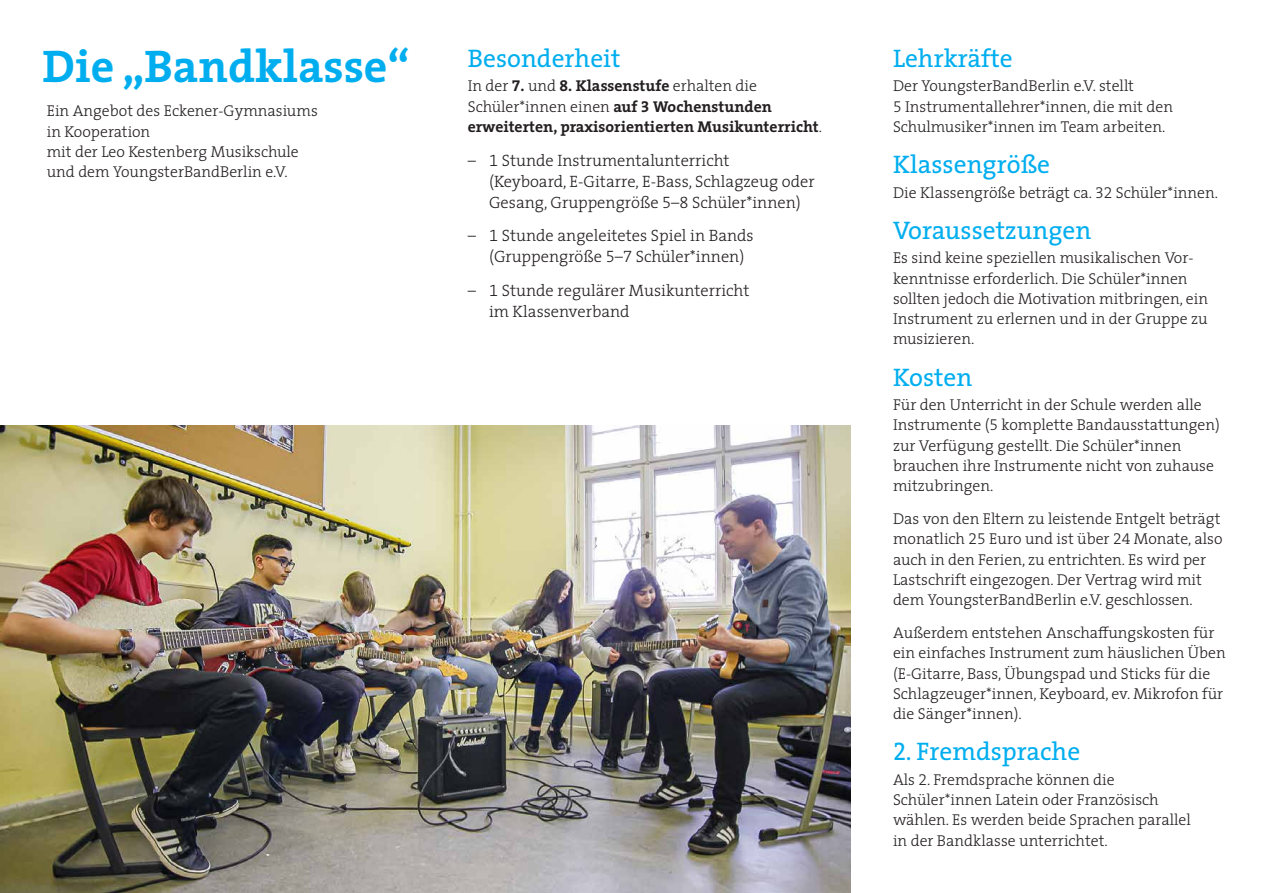
<style>
.page{position:relative;width:1263px;height:893px;background:#fff}
.page>*{position:absolute;margin:0;border:0;box-sizing:border-box;transform-origin:0 0}
.t1{font:46.05px "The Serif CV Bold";color:#00aeef}
.t2{font:25.5px "The Serif CV";color:#00aeef}
.t3{font:16.5px/21px "The Serif CV Light";color:#231f20}
.t4{font:15.75px/20.2px "The Serif CV Light";color:#231f20}
.t5{font:15.75px "The Serif CV Bold";color:#231f20}
.s1{font-family:"The Serif CV Bold Expert"}
.s2{font-family:"The Serif CV Bold"}
.s3{font-family:"The Serif CV Light"}
.s4{font-family:"The Serif CV Light Expert"}
.s5{font-family:"The Serif CV Caps"}
</style>
<div class="page">
<img style="left:0;top:426px;width:850px;height:467px">
<h1 class="t1" style="left:43px;top:28px;width:369px">Die „Bandklasse“</h1>
<p class="t4" style="left:47px;top:100px;width:273px">Ein Angebot des Eckener-Gymnasiums in Kooperation<br>mit der Leo Kestenberg Musikschule und dem YoungsterBandBerlin e.V.</p>
<h2 class="t2" style="left:468px;top:37px;width:154px">Besonderheit</h2>
<p class="t4" style="left:468px;top:75px;width:306px">In der <span class="s1">7</span><span class="s2">.</span> und <span class="s1">8</span><span class="s2">. Klassenstufe</span> erhalten die<br>Schüler*innen einen <span class="s2">auf</span> <span class="s1">3</span> <span class="s2">Wochenstunden</span></p>
<p class="t5" style="left:468px;top:113px;width:356px">erweiterten, praxisorientierten Musikunterricht<span class="s3">.</span></p>
<p class="t3" style="left:489px;top:149px;width:327px;text-indent:-21px">– <span class="s4">1</span> Stunde Instrumentalunterricht<br>(Keyboard, E-Gitarre, E-Bass, Schlagzeug oder<br>Gesang, Gruppengröße <span class="s4">5</span>–<span class="s4">8</span> Schüler*innen)</p>
<p class="t3" style="left:489px;top:225px;width:266px;text-indent:-21px">– <span class="s4">1</span> Stunde angeleitetes Spiel in Bands (Gruppengröße <span class="s4">5</span>–<span class="s4">7</span> Schüler*innen)</p>
<p class="t3" style="left:489px;top:279px;width:262px;text-indent:-21px">– <span class="s4">1</span> Stunde regulärer Musikunterricht im Klassenverband</p>
<h2 class="t2" style="left:893px;top:37px;width:121px">Lehrkräfte</h2>
<p class="t4" style="left:893px;top:75px;width:281px">Der YoungsterBandBerlin e.V. stellt<br><span class="s4">5</span> Instrumentallehrer*innen, die mit den<br>Schulmusiker*innen im Team arbeiten.</p>
<h2 class="t2" style="left:893px;top:143px;width:159px">Klassengröße</h2>
<p class="t4" style="left:893px;top:182px;width:327px">Die Klassengröße beträgt ca. <span class="s4">32</span> Schüler*innen.</p>
<h2 class="t2" style="left:893px;top:209px;width:200px">Voraussetzungen</h2>
<p class="t4" style="left:893px;top:247px;width:316px">Es sind keine speziellen musikalischen Vor&shy;kenntnisse erforderlich. Die Schüler*innen sollten jedoch die Motivation mitbringen, ein Instrument zu erlernen und in der Gruppe zu musizieren.</p>
<h2 class="t2" style="left:893px;top:356px;width:81px">Kosten</h2>
<p class="t4" style="left:893px;top:394px;width:328px">Für den Unterricht in der Schule werden alle Instrumente (<span class="s4">5</span> komplette Bandausstattungen) zur Verfügung gestellt. Die Schüler*innen brauchen ihre Instrumente nicht von zuhause mitzubringen.</p>
<p class="t4" style="left:893px;top:508px;width:331px">Das von den Eltern zu leistende Entgelt beträgt monatlich <span class="s4">25</span> Euro und ist über <span class="s4">24</span> Monate, also auch in den Ferien, zu entrichten. Es wird per Lastschrift eingezogen. Der Vertrag wird mit dem YoungsterBandBerlin e.V. geschlossen.</p>
<p class="t4" style="left:893px;top:622px;width:334px">Außerdem entstehen Anschaffungskosten für ein einfaches Instrument zum häuslichen Üben (E-Gitarre, Bass, Übungspad und Sticks für die Schlagzeuger*innen, Keyboard, ev. Mikrofon für die Sänger*innen).</p>
<h2 class="t2" style="left:893px;top:730px;width:189px"><span class="s5">2</span>. Fremdsprache</h2>
<p class="t4" style="left:893px;top:769px;width:299px">Als <span class="s4">2</span>. Fremdsprache können die Schüler*innen Latein oder Französisch wählen. Es werden beide Sprachen parallel in der Bandklasse unterrichtet.</p>
</div>
